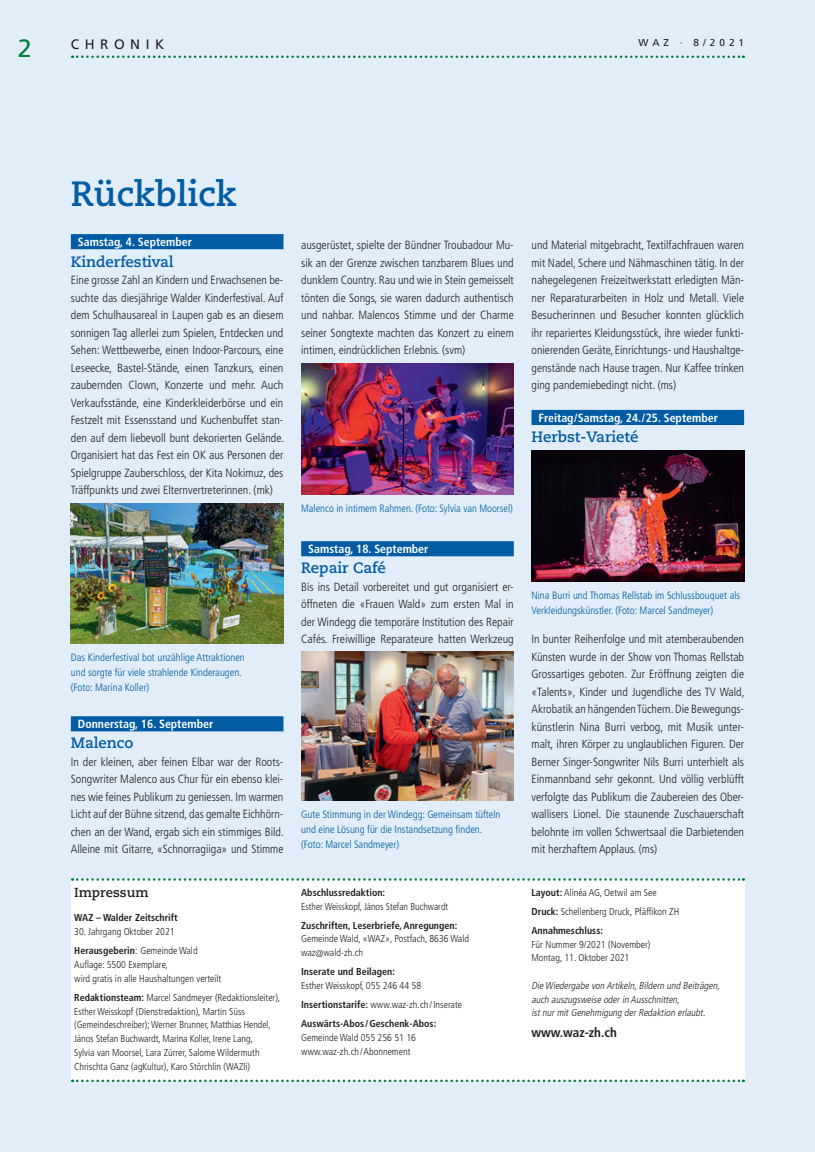
<style>
.page{position:relative;width:815px;height:1152px;background:#e1edf8}
.page>*{position:absolute;margin:0;border:0;box-sizing:border-box;transform-origin:0 0}
.t1{font:700 35px "Caecilia";color:#015ca3}
.t2{font:25px "Frutiger LT Std";color:#007e3d}
.t3{font:700 15px "Caecilia";color:#015ca3}
.t4{font:13.75px "Frutiger LT Std";letter-spacing:.4em;color:#231f20}
.t5{font:700 condensed 13.12px "Frutiger LT Std";color:#231f20}
.t6{font:700 13.12px "Caecilia";color:#231f20}
.t7{font:300 condensed 11.88px/17.5px "Frutiger LT Std";color:#231f20;text-align:justify}
.t8{font:700 condensed 11.88px "Frutiger LT Std";color:#fff}
.t9{font:300 condensed 10.62px/15px "Frutiger LT Std";color:#015ca3}
.t10{font:300 condensed 10px/13.8px "Frutiger LT Std";color:#231f20}
.t11{font:italic 300 condensed 10px/13.8px "Frutiger LT Std";color:#231f20}
.t12{font:700 condensed 10px "Frutiger LT Std";color:#231f20}
.t13{font:10px "Frutiger LT Std";letter-spacing:.4em;color:#231f20}
.s1{font-weight:700}
</style>
<div class="page">
<svg style="left:72px;top:56px;width:672px;height:2px"></svg>
<div style="left:71px;top:234px;width:212px;height:15px;background:#015ca3"></div>
<div style="left:71px;top:716px;width:212px;height:15px;background:#015ca3"></div>
<div style="left:301px;top:541px;width:213px;height:15px;background:#015ca3"></div>
<div style="left:531px;top:410px;width:213px;height:15px;background:#015ca3"></div>
<div style="left:71px;top:879px;width:673px;height:201px;background:#fff"></div>
<svg style="left:72px;top:878px;width:672px;height:2px"></svg>
<svg style="left:72px;top:1079px;width:672px;height:3px"></svg>
<img style="left:71px;top:503px;width:212px;height:140px">
<img style="left:301px;top:652px;width:213px;height:148px">
<img style="left:301px;top:363px;width:213px;height:131px">
<img style="left:531px;top:450px;width:213px;height:132px">
<h2 class="t2" style="left:18px;top:33px;width:15px">2</h2>
<p class="t4" style="left:71px;top:36px;width:95px">CHRONIK</p>
<p class="t13" style="left:639px;top:37px;width:107px">WAZ · 8/2021</p>
<h1 class="t1" style="left:71px;top:173px;width:167px">Rückblick</h1>
<p class="t8" style="left:78px;top:235px;width:115px">Samstag, 4. September</p>
<p class="t3" style="left:71px;top:253px;width:104px">Kinderfestival</p>
<p class="t7" style="left:71px;top:272px;width:215px">Eine grosse Zahl an Kindern und Erwachsenen be&shy;suchte das diesjährige Walder Kinderfestival. Auf dem Schulhausareal in Laupen gab es an diesem sonnigen Tag allerlei zum Spielen, Entdecken und Sehen: Wettbewerbe, einen Indoor-Parcours, eine Leseecke, Bastel-Stände, einen Tanzkurs, einen zaubernden Clown, Konzerte und mehr. Auch Verkaufsstände, eine Kinderkleiderbörse und ein Festzelt mit Essensstand und Kuchenbuffet stan&shy;den auf dem liebevoll bunt dekorierten Gelände.<br>Organisiert hat das Fest ein OK aus Personen der Spielgruppe Zauberschloss, der Kita Nokimuz, des Träffpunkts und zwei Elternvertreterinnen. (mk)</p>
<p class="t9" style="left:71px;top:649px;width:175px">Das Kinderfestival bot unzählige Attraktionen und sorgte für viele strahlende Kinderaugen. (Foto: Marina Koller)</p>
<p class="t8" style="left:78px;top:717px;width:137px">Donnerstag, 16. September</p>
<p class="t3" style="left:71px;top:734px;width:64px">Malenco</p>
<p class="t7" style="left:71px;top:753px;width:215px">In der kleinen, aber feinen Elbar war der Roots-Songwriter Malenco aus Chur für ein ebenso klei&shy;nes wie feines Publikum zu geniessen. Im warmen Licht auf der Bühne sitzend, das gemalte Eichhörn&shy;chen an der Wand, ergab sich ein stimmiges Bild.<br>Alleine mit Gitarre, «Schnorragiiga» und Stimme</p>
<p class="t6" style="left:74px;top:884px;width:76px">Impressum</p>
<p class="t12" style="left:74px;top:912px;width:105px">WAZ – Walder Zeitschrift</p>
<p class="t10" style="left:74px;top:922px;width:125px;line-height:19.1px">30. Jahrgang Oktober 2021<br><span class="s1">Herausgeberin</span>: Gemeinde Wald</p>
<p class="t10" style="left:74px;top:957px;width:149px">Auflage: 5500 Exemplare,<br>wird gratis in alle Haushaltungen verteilt</p>
<p class="t10" style="left:74px;top:990px;width:208px"><span class="s1">Redaktionsteam:</span> Marcel Sandmeyer (Redaktionsleiter), Esther Weisskopf (Dienstredaktion), Martin Süss (Gemeindeschreiber); Werner Brunner, Matthias Hendel, János Stefan Buchwardt, Marina Koller, Irene Lang,<br>Sylvia van Moorsel, Lara Zürrer, Salome Wildermuth Chrischta Ganz (agKultur), Karo Störchlin (WAZli)</p>
<p class="t7" style="left:301px;top:237px;width:214px">ausgerüstet, spielte der Bündner Troubadour Mu&shy;sik an der Grenze zwischen tanzbarem Blues und dunklem Country. Rau und wie in Stein gemeisselt tönten die Songs, sie waren dadurch authentisch und nahbar. Malencos Stimme und der Charme seiner Songtexte machten das Konzert zu einem intimen, eindrücklichen Erlebnis. (svm)</p>
<p class="t9" style="left:301px;top:501px;width:213px">Malenco in intimem Rahmen. (Foto: Sylvia van Moorsel)</p>
<p class="t8" style="left:308px;top:542px;width:122px">Samstag, 18. September</p>
<p class="t3" style="left:301px;top:559px;width:86px">Repair Café</p>
<p class="t7" style="left:301px;top:578px;width:214px">Bis ins Detail vorbereitet und gut organisiert er&shy;öffneten die «Frauen Wald» zum ersten Mal in der Windegg die temporäre Institution des Repair Cafés. Freiwillige Reparateure hatten Werkzeug</p>
<p class="t9" style="left:301px;top:807px;width:201px">Gute Stimmung in der Windegg: Gemeinsam tüfteln und eine Lösung für die Instandsetzung finden. (Foto: Marcel Sandmeyer)</p>
<p class="t12" style="left:301px;top:886px;width:85px">Abschlussredaktion:</p>
<p class="t10" style="left:301px;top:899px;width:148px">Esther Weisskopf, János Stefan Buchwardt</p>
<p class="t12" style="left:301px;top:919px;width:158px">Zuschriften, Leserbriefe, Anregungen:</p>
<p class="t10" style="left:301px;top:932px;width:169px">Gemeinde Wald, «WAZ», Postfach, 8636 Wald waz@wald-zh.ch</p>
<p class="t12" style="left:301px;top:965px;width:95px">Inserate und Beilagen:</p>
<p class="t10" style="left:301px;top:976px;width:162px;line-height:19.1px">Esther Weisskopf, 055 246 44 58<br><span class="s1">Insertionstarife:</span> www.waz-zh.ch /Inserate<br><span class="s1">Auswärts-Abos /Geschenk-Abos:</span></p>
<p class="t10" style="left:301px;top:1030px;width:116px">Gemeinde Wald 055 256 51 16 www.waz-zh.ch /Abonnement</p>
<p class="t7" style="left:531px;top:237px;width:214px">und Material mitgebracht, Textilfachfrauen waren mit Nadel, Schere und Nähmaschinen tätig. In der nahegelegenen Freizeitwerkstatt erledigten Män&shy;ner Reparaturarbeiten in Holz und Metall. Viele Besucherinnen und Besucher konnten glücklich ihr repariertes Kleidungsstück, ihre wieder funkti&shy;onierenden Geräte, Einrichtungs- und Haushaltge&shy;genstände nach Hause tragen. Nur Kaffee trinken ging pandemiebedingt nicht. (ms)</p>
<p class="t8" style="left:539px;top:411px;width:181px">Freitag/Samstag, 24./25. September</p>
<p class="t3" style="left:531px;top:428px;width:108px">Herbst-Varieté</p>
<p class="t9" style="left:532px;top:588px;width:210px">Nina Burri und Thomas Rellstab im Schlussbouquet als<br>Verkleidungskünstler. (Foto: Marcel Sandmeyer)</p>
<p class="t7" style="left:531px;top:630px;width:215px">In bunter Reihenfolge und mit atemberaubenden Künsten wurde in der Show von Thomas Rellstab Grossartiges geboten. Zur Eröffnung zeigten die «Talents», Kinder und Jugendliche des TV Wald, Akrobatik an hängenden Tüchern. Die Bewegungs&shy;künstlerin Nina Burri verbog, mit Musik unter&shy;malt, ihren Körper zu unglaublichen Figuren. Der Berner Singer-Songwriter Nils Burri unterhielt als Einmannband sehr gekonnt. Und völlig verblüfft verfolgte das Publikum die Zaubereien des Ober&shy;wallisers Lionel. Die staunende Zuschauerschaft belohnte im vollen Schwertsaal die Darbietenden mit herzhaftem Applaus. (ms)</p>
<p class="t10" style="left:532px;top:883px;width:149px;line-height:19.1px"><span class="s1">Layout:</span> Alinéa AG, Oetwil am See<br><span class="s1">Druck:</span> Schellenberg Druck, Pfäffikon ZH<br><span class="s1">Annahmeschluss:</span></p>
<p class="t10" style="left:532px;top:937px;width:121px">Für Nummer 9/2021 (November)<br>Montag, 11. Oktober 2021</p>
<p class="t11" style="left:531px;top:978px;width:192px">Die Wiedergabe von Artikeln,Bildern und Beiträgen, auch auszugsweise oderin Ausschnitten, istnurmitGenehmigung derRedaktion erlaubt.</p>
<p class="t5" style="left:531px;top:1024px;width:87px">www.waz-zh.ch</p>
</div>
